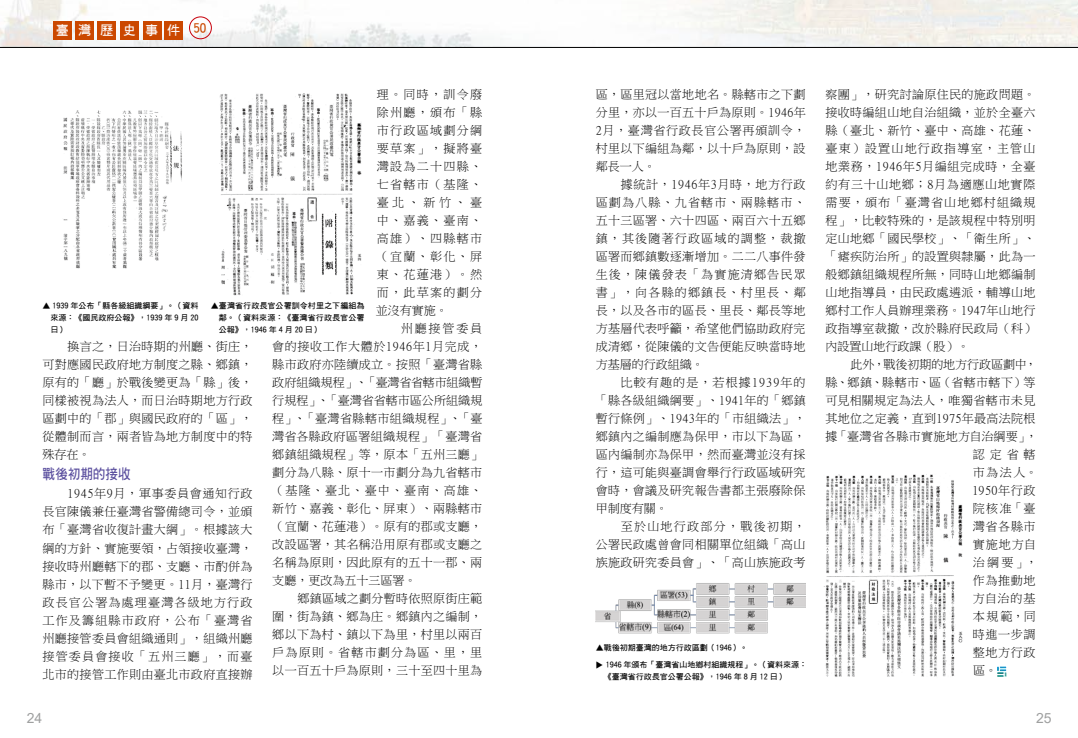
<style>
.page{position:relative;width:1078px;height:738px;background:#fff}
.page>*{position:absolute;margin:0;border:0;box-sizing:border-box;transform-origin:0 0}
.t1{font:14px "DF Hei W7 WIN BF";color:#584c9d;scale:.9 1}
.t2{font:14px "Arial";color:#9fa0a0}
.t3{font:13px "DF Hei W7 WIN BF";letter-spacing:.71em;color:#fff}
.t4{font:12px/18px "Ming Li U";letter-spacing:.03em;color:#000;text-align:justify}
.t5{font:12px "Ming Li U";letter-spacing:-.005em;color:#000}
.t6{font:8px/12px "DF Hei W7 WIN BF";color:#000;text-align:justify}
.s1{color:#cb4800}
</style>
<div class="page">
<img style="left:0;top:0;width:1077px;height:47px">
<hr style="left:0;top:47px;width:1077px;height:1px;background:#000">
<div style="left:75px;top:21px;width:19px;height:18px;background:#cb4800"></div>
<div style="left:98px;top:21px;width:18px;height:18px;background:#cb4800"></div>
<div style="left:120px;top:21px;width:18px;height:18px;background:#cb4800"></div>
<div style="left:164px;top:21px;width:19px;height:18px;background:#cb4800"></div>
<div style="left:53px;top:21px;width:18px;height:18px;background:#cb4800"></div>
<div style="left:143px;top:21px;width:18px;height:18px;background:#cb4800"></div>
<div style="left:189px;top:16px;width:23px;height:23px;border:1px solid #c7000b;border-radius:50%"></div>
<img style="left:63px;top:110px;width:119px;height:159px">
<img style="left:219px;top:93px;width:143px;height:202px">
<svg style="left:997px;top:666px;width:9px;height:10px"></svg>
<img style="left:595px;top:583px;width:210px;height:51px">
<img style="left:823px;top:474px;width:140px;height:203px">
<p class="t3" style="left:56px;top:24px;width:152px">臺灣歷史事件 <span class="s1">50</span></p>
<p class="t4" style="left:376px;top:85px;width:108px">理。同時，訓令廢除州廳，頒布「縣市行政區域劃分綱要草案」，擬將臺灣設為二十四縣、七省轄市（基隆、臺北、新竹、臺中、嘉義、臺南、高雄）、四縣轄市（宜蘭、彰化、屏東、花蓮港）。然而，此草案的劃分並沒有實施。</p>
<p class="t4" style="left:272px;top:319px;width:212px;text-indent:129px">州廳接管委員會的接收工作大體於1946年1月完成，縣市政府亦陸續成立。按照「臺灣省縣政府組織規程」、「臺灣省省轄市組織暫行規程」、「臺灣省省轄市區公所組織規程」、「臺灣省縣轄市組織規程」、「臺灣省各縣政府區署組織規程」「臺灣省鄉鎮組織規程」等，原本「五州三廳」劃分為八縣、原十一市劃分為九省轄市（基隆、臺北、臺中、臺南、高雄、新竹、嘉義、彰化、屏東）、兩縣轄市（宜蘭、花蓮港）。原有的郡或支廳，改設區署，其名稱沿用原有郡或支廳之名稱為原則，因此原有的五十一郡、兩支廳，更改為五十三區署。</p>
<p class="t4" style="left:272px;top:589px;width:211px;text-indent:25px">鄉鎮區域之劃分暫時依照原街庄範圍，街為鎮、鄉為庄。鄉鎮內之編制，鄉以下為村、鎮以下為里，村里以兩百戶為原則。省轄市劃分為區、里，里以一百五十戶為原則，三十至四十里為</p>
<p class="t6" style="left:51px;top:299px;width:149px;text-indent:-8px">▲ 1939 年公布「縣各級組織綱要」。（資料來源：《國民政府公報》，1939 年 9 月 20日）</p>
<p class="t6" style="left:219px;top:299px;width:147px;text-indent:-8px">▲臺灣省行政長官公署訓令村里之下編組為鄰。（資料來源：《臺灣省行政長官公署公報》，1946 年 4 月 20 日）</p>
<p class="t4" style="left:43px;top:337px;width:211px;text-indent:25px">換言之，日治時期的州廳、街庄，可對應國民政府地方制度之縣、鄉鎮，原有的「廳」於戰後變更為「縣」後，同樣被視為法人，而日治時期地方行政區劃中的「郡」與國民政府的「區」，從體制而言，兩者皆為地方制度中的特殊存在。</p>
<p class="t1" style="left:43px;top:466px;width:100px">戰後初期的接收</p>
<p class="t4" style="left:43px;top:484px;width:211px;text-indent:25px">1945年9月，軍事委員會通知行政長官陳儀兼任臺灣省警備總司令，並頒布「臺灣省收復計畫大綱」。根據該大綱的方針、實施要領，占領接收臺灣，接收時州廳轄下的郡、支廳、市酌併為縣市，以下暫不予變更。11月，臺灣行政長官公署為處理臺灣各級地方行政工作及籌組縣市政府，公布「臺灣省州廳接管委員會組織通則」，組織州廳接管委員會接收「五州三廳」，而臺北市的接管工作則由臺北市政府直接辦</p>
<p class="t4" style="left:595px;top:85px;width:211px">區，區里冠以當地地名。縣轄市之下劃分里，亦以一百五十戶為原則。1946年2月，臺灣省行政長官公署再頒訓令，村里以下編組為鄰，以十戶為原則，設鄰長一人。</p>
<p class="t4" style="left:595px;top:175px;width:211px;text-indent:25px">據統計，1946年3月時，地方行政區劃為八縣、九省轄市、兩縣轄市、五十三區署、六十四區、兩百六十五鄉鎮，其後隨著行政區域的調整，裁撤區署而鄉鎮數逐漸增加。二二八事件發生後，陳儀發表「為實施清鄉告民眾書」，向各縣的鄉鎮長、村里長、鄰長，以及各市的區長、里長、鄰長等地方基層代表呼籲，希望他們協助政府完成清鄉，從陳儀的文告便能反映當時地方基層的行政組織。</p>
<p class="t4" style="left:595px;top:373px;width:211px;text-indent:25px">比較有趣的是，若根據1939年的「縣各級組織綱要」、1941年的「鄉鎮暫行條例」、1943年的「市組織法」，鄉鎮內之編制應為保甲，市以下為區，區內編制亦為保甲，然而臺灣並沒有採行，這可能與臺調會舉行行政區域研究會時，會議及研究報告書都主張廢除保甲制度有關。</p>
<p class="t4" style="left:595px;top:517px;width:211px;text-indent:25px">至於山地行政部分，戰後初期，公署民政處曾會同相關單位組織「高山族施政研究委員會」、「高山族施政考</p>
<p class="t6" style="left:595px;top:640px;width:153px">▲戰後初期臺灣的地方行政區劃（1946）。</p>
<p class="t6" style="left:605px;top:660px;width:9px;rotate:90deg">▲</p>
<p class="t6" style="left:603px;top:658px;width:205px">1946 年頒布「臺灣省山地鄉村組織規程」。（資料來源：《臺灣省行政長官公署公報》，1946 年 8 月 12 日）</p>
<p class="t4" style="left:825px;top:85px;width:211px">察團」，研究討論原住民的施政問題。接收時編組山地自治組織，並於全臺六縣（臺北、新竹、臺中、高雄、花蓮、臺東）設置山地行政指導室，主管山地業務，1946年5月編組完成時，全臺約有三十山地鄉；8月為適應山地實際需要，頒布「臺灣省山地鄉村組織規程」，比較特殊的，是該規程中特別明定山地鄉「國民學校」、「衛生所」、「瘧疾防治所」的設置與隸屬，此為一般鄉鎮組織規程所無，同時山地鄉編制山地指導員，由民政處遴派，輔導山地鄉村工作人員辦理業務。1947年山地行政指導室裁撤，改於縣府民政局（科）內設置山地行政課（股）。</p>
<p class="t5" style="left:850px;top:358px;width:188px">此外，戰後初期的地方行政區劃中，</p>
<p class="t4" style="left:825px;top:373px;width:211px">縣、鄉鎮、縣轄市、區（省轄市轄下）等</p>
<p class="t4" style="left:825px;top:391px;width:211px">可見相關規定為法人，唯獨省轄市未見</p>
<p class="t4" style="left:825px;top:409px;width:211px">其地位之定義，直到1975年最高法院根</p>
<p class="t4" style="left:825px;top:427px;width:213px">據「臺灣省各縣市實施地方自治綱要」，</p>
<p class="t4" style="left:972px;top:445px;width:64px">認定省轄</p>
<p class="t4" style="left:972px;top:463px;width:66px">市為法人。</p>
<p class="t4" style="left:972px;top:481px;width:65px">1950年行政</p>
<p class="t4" style="left:972px;top:499px;width:64px">院核准「臺</p>
<p class="t4" style="left:972px;top:517px;width:64px">灣省各縣市</p>
<p class="t4" style="left:972px;top:535px;width:65px">實施地方自</p>
<p class="t4" style="left:972px;top:553px;width:66px">治綱要」，</p>
<p class="t4" style="left:972px;top:571px;width:64px">作為推動地</p>
<p class="t4" style="left:972px;top:589px;width:64px">方自治的基</p>
<p class="t4" style="left:972px;top:607px;width:64px">本規範，同</p>
<p class="t4" style="left:972px;top:625px;width:64px">時進一步調</p>
<p class="t4" style="left:972px;top:643px;width:64px">整地方行政</p>
<p class="t4" style="left:972px;top:661px;width:25px">區。</p>
<p class="t2" style="left:27px;top:708px;width:17px">24</p>
<p class="t2" style="left:1035px;top:708px;width:17px">25</p>
</div>
